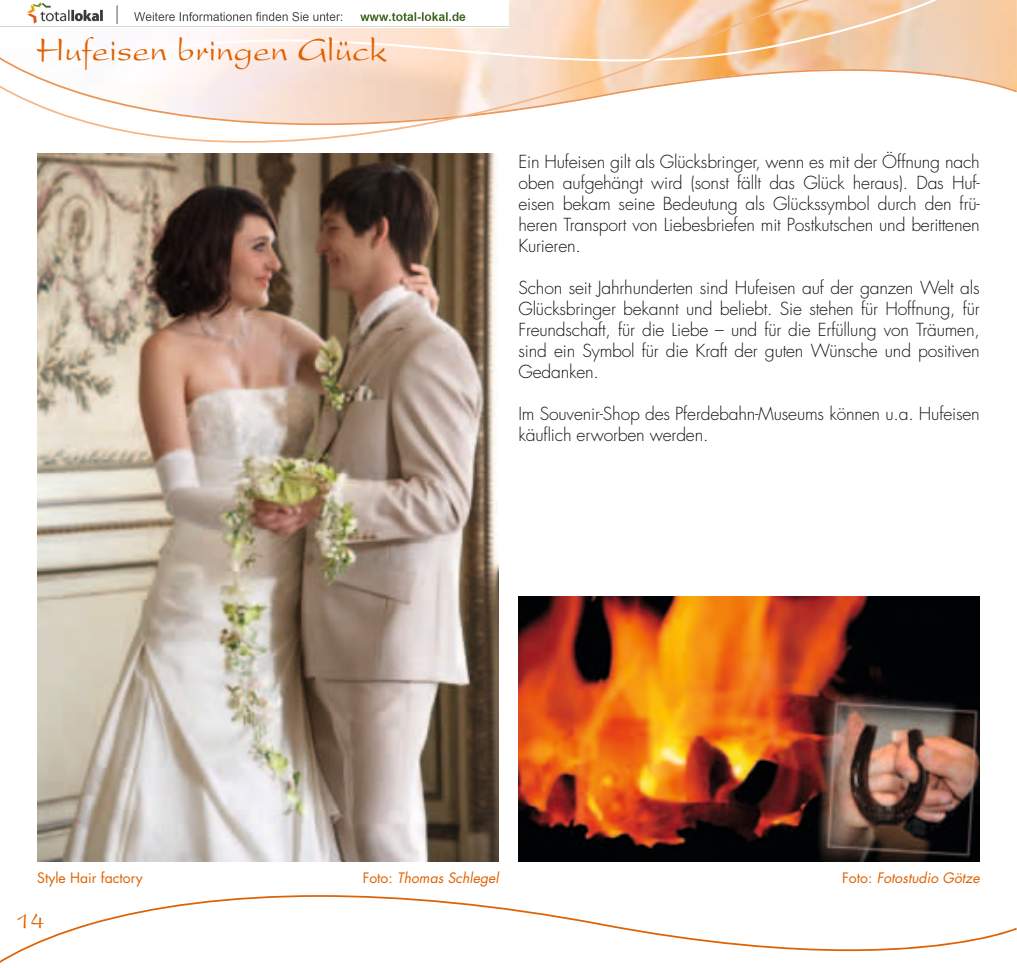
<style>
.page{position:relative;width:1017px;height:968px;background:#fff}
.page>*{position:absolute;margin:0;border:0;box-sizing:border-box;transform-origin:0 0}
.t1{font:35px "Present LT Std";color:#e06100}
.t2{font:26.25px "Present LT Std";color:#e06100}
.t3{font:300 17.5px/21px "Futura Std";letter-spacing:-.01em;color:#131413;text-align:justify}
.t4{font:italic 14px "Futura Std";color:#e06100}
.t5{font:14px "Futura Std";color:#e06100}
.s1{font-style:normal}
</style>
<div class="page">
<svg style="left:971px;top:25px;width:45px;height:68px;background:#f6cfaa"></svg>
<svg style="left:0;top:0;width:971px;height:143px"></svg>
<svg style="left:0;top:895px;width:1017px;height:68px"></svg>
<svg style="left:1016px;top:25px;width:1px;height:68px"></svg>
<img style="left:518px;top:596px;width:462px;height:265px">
<img style="left:37px;top:153px;width:462px;height:708px">
<img style="left:0;top:0;width:508px;height:27px">
<h1 class="t1" style="left:37px;top:30px;width:351px">Hufeisen bringen Glück</h1>
<p class="t3" style="left:518px;top:152px;width:463px">Ein Hufeisen gilt als Glücksbringer, wenn es mit der Öffnung nach oben aufgehängt wird (sonst fällt das Glück heraus). Das Huf&shy;eisen bekam seine Bedeutung als Glückssymbol durch den frü&shy;heren Transport von Liebesbriefen mit Postkutschen und berittenen Kurieren.</p>
<p class="t3" style="left:518px;top:278px;width:463px">Schon seit Jahrhunderten sind Hufeisen auf der ganzen Welt als Glücksbringer bekannt und beliebt. Sie stehen für Hoffnung, für Freundschaft, für die Liebe – und für die Erfüllung von Träumen, sind ein Symbol für die Kraft der guten Wünsche und positiven Gedanken.</p>
<p class="t3" style="left:518px;top:404px;width:463px">Im Souvenir-Shop des Pferdebahn-Museums können u.a. Hufeisen käuflich erworben werden.</p>
<p class="t5" style="left:37px;top:868px;width:107px">Style Hair factory</p>
<p class="t4" style="left:363px;top:868px;width:137px"><span class="s1">Foto:</span> Thomas Schlegel</p>
<p class="t4" style="left:842px;top:868px;width:139px"><span class="s1">Foto:</span> Fotostudio Götze</p>
<h2 class="t2" style="left:15px;top:905px;width:31px">14</h2>
</div>
